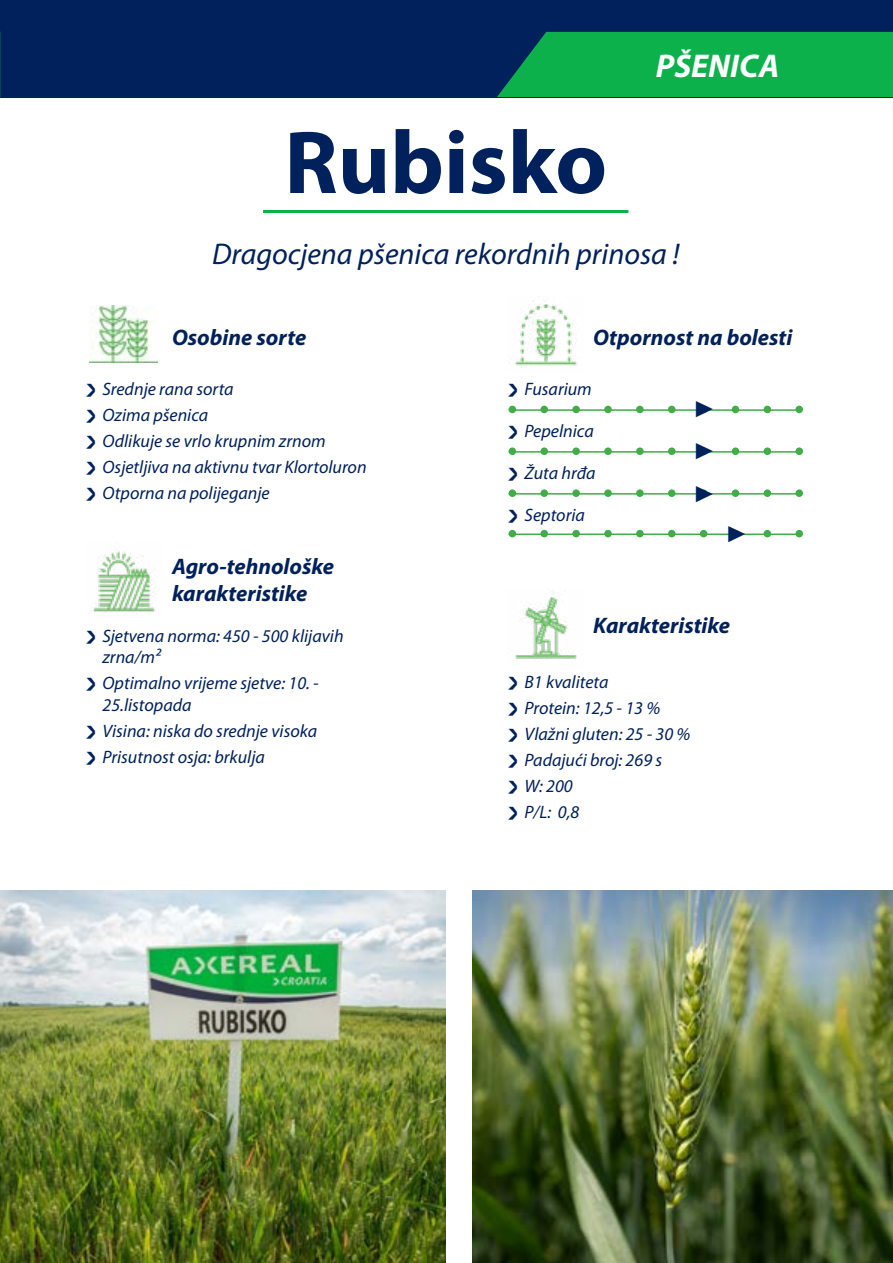
<style>
.page{position:relative;width:893px;height:1263px;background:#fff}
.page>*{position:absolute;margin:0;border:0;box-sizing:border-box;transform-origin:0 0}
.t1{font:700 90px "Myriad Pro";color:#00215b}
.t2{font:34.5px/42.3px "Minion Pro";color:#00215b;text-align:justify}
.t3{font:italic 700 33px "Myriad Pro";color:#fff}
.t4{font:italic 30px "Myriad Pro";color:#00215b}
.t5{font:italic 700 22.5px/27px "Myriad Pro";color:#00215b}
.t6{font:italic 18px/25.8px "Myriad Pro";color:#00215b}
</style>
<div class="page">
<img style="left:472px;top:891px;width:421px;height:372px">
<img style="left:0;top:891px;width:446px;height:372px">
<img style="left:514px;top:296px;width:63px;height:70px">
<hr style="left:509px;top:533px;width:290px;height:2px;background:#41ad49">
<div style="left:509px;top:530px;width:7px;height:7px;background:#41ad49;border-radius:50%"></div>
<div style="left:572px;top:530px;width:8px;height:7px;background:#41ad49;border-radius:50%"></div>
<div style="left:604px;top:530px;width:8px;height:7px;background:#41ad49;border-radius:50%"></div>
<div style="left:700px;top:530px;width:7px;height:7px;background:#41ad49;border-radius:50%"></div>
<div style="left:540px;top:530px;width:8px;height:7px;background:#41ad49;border-radius:50%"></div>
<div style="left:636px;top:530px;width:8px;height:7px;background:#41ad49;border-radius:50%"></div>
<div style="left:668px;top:530px;width:7px;height:7px;background:#41ad49;border-radius:50%"></div>
<div style="left:732px;top:530px;width:7px;height:7px;background:#41ad49;border-radius:50%"></div>
<div style="left:764px;top:530px;width:7px;height:7px;background:#41ad49;border-radius:50%"></div>
<div style="left:795px;top:530px;width:8px;height:7px;background:#41ad49;border-radius:50%"></div>
<hr style="left:509px;top:493px;width:290px;height:2px;background:#41ad49">
<div style="left:509px;top:489px;width:7px;height:8px;background:#41ad49;border-radius:50%"></div>
<div style="left:572px;top:489px;width:8px;height:8px;background:#41ad49;border-radius:50%"></div>
<div style="left:604px;top:489px;width:8px;height:8px;background:#41ad49;border-radius:50%"></div>
<div style="left:700px;top:489px;width:7px;height:8px;background:#41ad49;border-radius:50%"></div>
<div style="left:540px;top:489px;width:8px;height:8px;background:#41ad49;border-radius:50%"></div>
<div style="left:636px;top:489px;width:8px;height:8px;background:#41ad49;border-radius:50%"></div>
<div style="left:668px;top:489px;width:7px;height:8px;background:#41ad49;border-radius:50%"></div>
<div style="left:732px;top:489px;width:7px;height:8px;background:#41ad49;border-radius:50%"></div>
<div style="left:764px;top:489px;width:7px;height:8px;background:#41ad49;border-radius:50%"></div>
<div style="left:795px;top:489px;width:8px;height:8px;background:#41ad49;border-radius:50%"></div>
<hr style="left:509px;top:451px;width:290px;height:2px;background:#41ad49">
<div style="left:509px;top:447px;width:7px;height:8px;background:#41ad49;border-radius:50%"></div>
<div style="left:572px;top:447px;width:8px;height:8px;background:#41ad49;border-radius:50%"></div>
<div style="left:604px;top:447px;width:8px;height:8px;background:#41ad49;border-radius:50%"></div>
<div style="left:700px;top:447px;width:7px;height:8px;background:#41ad49;border-radius:50%"></div>
<div style="left:540px;top:447px;width:8px;height:8px;background:#41ad49;border-radius:50%"></div>
<div style="left:636px;top:447px;width:8px;height:8px;background:#41ad49;border-radius:50%"></div>
<div style="left:668px;top:447px;width:7px;height:8px;background:#41ad49;border-radius:50%"></div>
<div style="left:732px;top:447px;width:7px;height:8px;background:#41ad49;border-radius:50%"></div>
<div style="left:764px;top:447px;width:7px;height:8px;background:#41ad49;border-radius:50%"></div>
<div style="left:795px;top:447px;width:8px;height:8px;background:#41ad49;border-radius:50%"></div>
<hr style="left:509px;top:409px;width:290px;height:2px;background:#41ad49">
<div style="left:509px;top:406px;width:7px;height:7px;background:#41ad49;border-radius:50%"></div>
<div style="left:572px;top:406px;width:8px;height:7px;background:#41ad49;border-radius:50%"></div>
<div style="left:604px;top:406px;width:8px;height:7px;background:#41ad49;border-radius:50%"></div>
<div style="left:700px;top:406px;width:7px;height:7px;background:#41ad49;border-radius:50%"></div>
<div style="left:540px;top:406px;width:8px;height:7px;background:#41ad49;border-radius:50%"></div>
<div style="left:636px;top:406px;width:8px;height:7px;background:#41ad49;border-radius:50%"></div>
<div style="left:668px;top:406px;width:7px;height:7px;background:#41ad49;border-radius:50%"></div>
<div style="left:732px;top:406px;width:7px;height:7px;background:#41ad49;border-radius:50%"></div>
<div style="left:764px;top:406px;width:7px;height:7px;background:#41ad49;border-radius:50%"></div>
<div style="left:795px;top:406px;width:8px;height:7px;background:#41ad49;border-radius:50%"></div>
<img style="left:514px;top:592px;width:64px;height:67px">
<div style="left:0;top:0;width:893px;height:97px;background:#00215b"></div>
<div style="left:497px;top:32px;width:396px;height:65px;background:#0db14b"></div>
<hr style="left:263px;top:210px;width:365px;height:3px;background:#0db14b">
<img style="left:93px;top:551px;width:64px;height:61px">
<img style="left:90px;top:306px;width:68px;height:56px">
<h1 class="t1" style="left:284px;top:104px;width:324px">Rubisko</h1>
<h3 class="t3" style="left:656px;top:44px;width:125px">PŠENICA</h3>
<h3 class="t4" style="left:212px;top:235px;width:469px">Dragocjena pšenica rekordnih prinosa !</h3>
<p class="t5" style="left:172px;top:323px;width:136px">Osobine sorte</p>
<p class="t6" style="left:102px;top:376px;width:266px">Srednje rana sorta<br>Ozima pšenica<br>Odlikuje se vrlo krupnim zrnom<br>Osjetljiva na aktivnu tvar Klortoluron<br>Otporna na polijeganje</p>
<p class="t5" style="left:172px;top:552px;width:164px">Agro-tehnološke karakteristike</p>
<p class="t6" style="left:102px;top:625px;width:243px;line-height:21.6px">Sjetvena norma: 450 - 500 klijavih zrna/m²</p>
<p class="t6" style="left:102px;top:672px;width:218px;line-height:21.6px">Optimalno vrijeme sjetve: 10. -<br>25.listopada</p>
<p class="t6" style="left:102px;top:717px;width:216px">Visina: niska do srednje visoka<br>Prisutnost osja: brkulja</p>
<p class="t5" style="left:593px;top:323px;width:201px">Otpornost na bolesti</p>
<p class="t6" style="left:524px;top:376px;width:69px">Fusarium</p>
<p class="t6" style="left:524px;top:418px;width:71px">Pepelnica</p>
<p class="t6" style="left:524px;top:460px;width:73px">Žuta hrđa</p>
<p class="t6" style="left:524px;top:501px;width:62px">Septoria</p>
<h2 class="t2" style="left:693px;top:386px;width:22px">▶ ▶ ▶</h2>
<h2 class="t2" style="left:726px;top:511px;width:22px">▶</h2>
<p class="t5" style="left:593px;top:612px;width:138px">Karakteristike</p>
<p class="t6" style="left:524px;top:669px;width:167px">B1 kvaliteta<br>Protein: 12,5 - 13 %<br>Vlažni gluten: 25 - 30 %<br>Padajući broj: 269 s<br>W: 200<br>P/L: 0,8</p>
</div>
